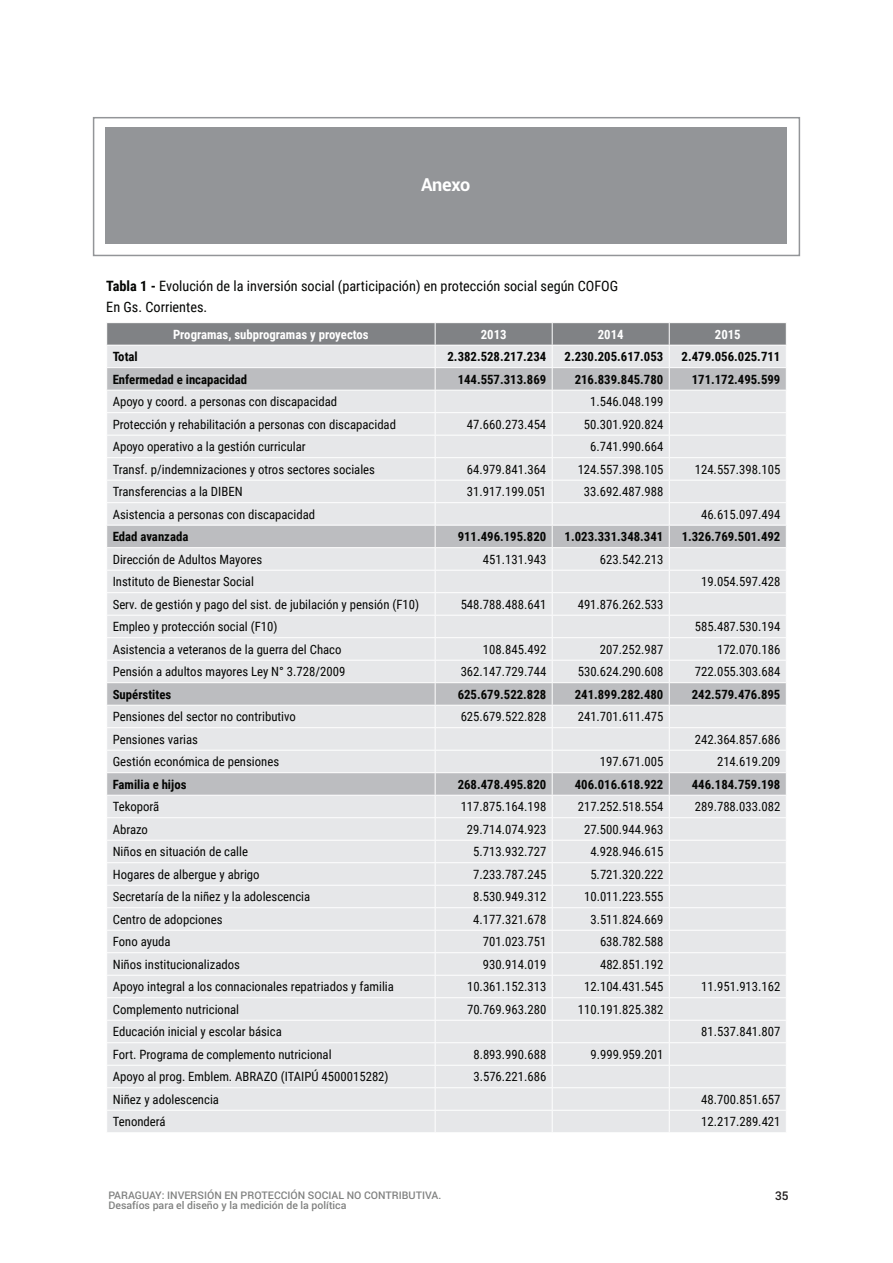
<style>
.page{position:relative;width:893px;height:1263px;background:#fff}
.page>*{position:absolute;margin:0;border:0;box-sizing:border-box;transform-origin:0 0}
.t1{font:700 18px "Roboto";letter-spacing:-.02em;color:#fff}
.t2{font:14.25px/21.3px "Roboto Condensed";color:#040503}
.t3{font:12.75px "Roboto Condensed";color:#040503}
.t4{font:700 12.75px "Roboto Condensed";color:#040503}
.t5{font:700 12.75px "Roboto Condensed";color:#fff}
.t6{font:500 12px "Roboto";color:#231f20}
.t7{font:500 10.5px "Roboto";color:#808180}
.s1{font-weight:700}
</style>
<div class="page">
<div style="left:105px;top:127px;width:681px;height:117px;background:#939598"></div>
<div style="left:93px;top:117px;width:707px;height:139px;border:2px solid #939598"></div>
<svg style="left:106px;top:323px;width:681px;height:809px;background:#e0e1e3"></svg>
<h1 class="t1" style="left:421px;top:172px;width:51px">Anexo</h1>
<p class="t2" style="left:106px;top:274px;width:513px"><span class="s1">Tabla 1 -</span> Evolución de la inversión social (participación) en protección social según COFOG<br>En Gs. Corrientes.</p>
<p class="t5" style="left:173px;top:325px;width:197px">Programas, subprogramas y proyectos</p>
<p class="t5" style="left:481px;top:325px;width:27px">2013</p>
<p class="t5" style="left:598px;top:325px;width:27px">2014</p>
<p class="t5" style="left:715px;top:325px;width:27px">2015</p>
<p class="t4" style="left:113px;top:348px;width:27px">Total</p>
<p class="t4" style="left:447px;top:348px;width:100px">2.382.528.217.234</p>
<p class="t4" style="left:565px;top:348px;width:100px">2.230.205.617.053</p>
<p class="t4" style="left:682px;top:348px;width:100px">2.479.056.025.711</p>
<p class="t4" style="left:113px;top:370px;width:136px">Enfermedad e incapacidad</p>
<p class="t4" style="left:458px;top:370px;width:90px">144.557.313.869</p>
<p class="t4" style="left:575px;top:370px;width:90px">216.839.845.780</p>
<p class="t4" style="left:692px;top:370px;width:90px">171.172.495.599</p>
<p class="t3" style="left:113px;top:393px;width:226px">Apoyo y coord. a personas con discapacidad</p>
<p class="t3" style="left:590px;top:393px;width:75px">1.546.048.199</p>
<p class="t3" style="left:113px;top:415px;width:285px">Protección y rehabilitación a personas con discapacidad</p>
<p class="t3" style="left:467px;top:415px;width:81px">47.660.273.454</p>
<p class="t3" style="left:584px;top:415px;width:81px">50.301.920.824</p>
<p class="t3" style="left:113px;top:438px;width:195px">Apoyo operativo a la gestión curricular</p>
<p class="t3" style="left:590px;top:438px;width:75px">6.741.990.664</p>
<p class="t3" style="left:113px;top:460px;width:264px">Transf. p/indemnizaciones y otros sectores sociales</p>
<p class="t3" style="left:467px;top:460px;width:81px">64.979.841.364</p>
<p class="t3" style="left:578px;top:460px;width:87px">124.557.398.105</p>
<p class="t3" style="left:695px;top:460px;width:87px">124.557.398.105</p>
<p class="t3" style="left:113px;top:483px;width:131px">Transferencias a la DIBEN</p>
<p class="t3" style="left:467px;top:483px;width:81px">31.917.199.051</p>
<p class="t3" style="left:584px;top:483px;width:81px">33.692.487.988</p>
<p class="t3" style="left:113px;top:505px;width:204px">Asistencia a personas con discapacidad</p>
<p class="t3" style="left:701px;top:505px;width:81px">46.615.097.494</p>
<p class="t4" style="left:113px;top:528px;width:77px">Edad avanzada</p>
<p class="t4" style="left:458px;top:528px;width:90px">911.496.195.820</p>
<p class="t4" style="left:565px;top:528px;width:100px">1.023.331.348.341</p>
<p class="t4" style="left:682px;top:528px;width:100px">1.326.769.501.492</p>
<p class="t3" style="left:113px;top:550px;width:151px">Dirección de Adultos Mayores</p>
<p class="t3" style="left:483px;top:550px;width:65px">451.131.943</p>
<p class="t3" style="left:600px;top:550px;width:65px">623.542.213</p>
<p class="t3" style="left:113px;top:573px;width:143px">Instituto de Bienestar Social</p>
<p class="t3" style="left:701px;top:573px;width:81px">19.054.597.428</p>
<p class="t3" style="left:113px;top:595px;width:308px">Serv. de gestión y pago del sist. de jubilación y pensión (F10)</p>
<p class="t3" style="left:461px;top:595px;width:87px">548.788.488.641</p>
<p class="t3" style="left:578px;top:595px;width:87px">491.876.262.533</p>
<p class="t3" style="left:113px;top:618px;width:166px">Empleo y protección social (F10)</p>
<p class="t3" style="left:695px;top:618px;width:87px">585.487.530.194</p>
<p class="t3" style="left:113px;top:640px;width:230px">Asistencia a veteranos de la guerra del Chaco</p>
<p class="t3" style="left:483px;top:640px;width:65px">108.845.492</p>
<p class="t3" style="left:600px;top:640px;width:65px">207.252.987</p>
<p class="t3" style="left:717px;top:640px;width:65px">172.070.186</p>
<p class="t3" style="left:113px;top:663px;width:234px">Pensión a adultos mayores Ley N° 3.728/2009</p>
<p class="t3" style="left:461px;top:663px;width:87px">362.147.729.744</p>
<p class="t3" style="left:578px;top:663px;width:87px">530.624.290.608</p>
<p class="t3" style="left:695px;top:663px;width:87px">722.055.303.684</p>
<p class="t4" style="left:113px;top:685px;width:60px">Supérstites</p>
<p class="t4" style="left:458px;top:685px;width:90px">625.679.522.828</p>
<p class="t4" style="left:575px;top:685px;width:90px">241.899.282.480</p>
<p class="t4" style="left:692px;top:685px;width:90px">242.579.476.895</p>
<p class="t3" style="left:113px;top:708px;width:185px">Pensiones del sector no contributivo</p>
<p class="t3" style="left:461px;top:708px;width:87px">625.679.522.828</p>
<p class="t3" style="left:578px;top:708px;width:87px">241.701.611.475</p>
<p class="t3" style="left:113px;top:730px;width:87px">Pensiones varias</p>
<p class="t3" style="left:695px;top:730px;width:87px">242.364.857.686</p>
<p class="t3" style="left:113px;top:753px;width:168px">Gestión económica de pensiones</p>
<p class="t3" style="left:600px;top:753px;width:65px">197.671.005</p>
<p class="t3" style="left:717px;top:753px;width:65px">214.619.209</p>
<p class="t4" style="left:113px;top:775px;width:75px">Familia e hijos</p>
<p class="t4" style="left:458px;top:775px;width:90px">268.478.495.820</p>
<p class="t4" style="left:575px;top:775px;width:90px">406.016.618.922</p>
<p class="t4" style="left:692px;top:775px;width:90px">446.184.759.198</p>
<p class="t3" style="left:113px;top:798px;width:48px">Tekoporã</p>
<p class="t3" style="left:461px;top:798px;width:87px">117.875.164.198</p>
<p class="t3" style="left:578px;top:798px;width:87px">217.252.518.554</p>
<p class="t3" style="left:695px;top:798px;width:87px">289.788.033.082</p>
<p class="t3" style="left:113px;top:820px;width:37px">Abrazo</p>
<p class="t3" style="left:467px;top:820px;width:81px">29.714.074.923</p>
<p class="t3" style="left:584px;top:820px;width:81px">27.500.944.963</p>
<p class="t3" style="left:113px;top:843px;width:137px">Niños en situación de calle</p>
<p class="t3" style="left:473px;top:843px;width:75px">5.713.932.727</p>
<p class="t3" style="left:590px;top:843px;width:75px">4.928.946.615</p>
<p class="t3" style="left:113px;top:865px;width:148px">Hogares de albergue y abrigo</p>
<p class="t3" style="left:473px;top:865px;width:75px">7.233.787.245</p>
<p class="t3" style="left:590px;top:865px;width:75px">5.721.320.222</p>
<p class="t3" style="left:113px;top:888px;width:199px">Secretaría de la niñez y la adolescencia</p>
<p class="t3" style="left:473px;top:888px;width:75px">8.530.949.312</p>
<p class="t3" style="left:584px;top:888px;width:81px">10.011.223.555</p>
<p class="t3" style="left:113px;top:910px;width:111px">Centro de adopciones</p>
<p class="t3" style="left:473px;top:910px;width:75px">4.177.321.678</p>
<p class="t3" style="left:590px;top:910px;width:75px">3.511.824.669</p>
<p class="t3" style="left:113px;top:933px;width:59px">Fono ayuda</p>
<p class="t3" style="left:483px;top:933px;width:65px">701.023.751</p>
<p class="t3" style="left:600px;top:933px;width:65px">638.782.588</p>
<p class="t3" style="left:113px;top:955px;width:129px">Niños institucionalizados</p>
<p class="t3" style="left:483px;top:955px;width:65px">930.914.019</p>
<p class="t3" style="left:600px;top:955px;width:65px">482.851.192</p>
<p class="t3" style="left:113px;top:978px;width:283px">Apoyo integral a los connacionales repatriados y familia</p>
<p class="t3" style="left:467px;top:978px;width:81px">10.361.152.313</p>
<p class="t3" style="left:584px;top:978px;width:81px">12.104.431.545</p>
<p class="t3" style="left:701px;top:978px;width:81px">11.951.913.162</p>
<p class="t3" style="left:113px;top:1000px;width:128px">Complemento nutricional</p>
<p class="t3" style="left:467px;top:1000px;width:81px">70.769.963.280</p>
<p class="t3" style="left:578px;top:1000px;width:87px">110.191.825.382</p>
<p class="t3" style="left:113px;top:1023px;width:171px">Educación inicial y escolar básica</p>
<p class="t3" style="left:701px;top:1023px;width:81px">81.537.841.807</p>
<p class="t3" style="left:113px;top:1045px;width:220px">Fort. Programa de complemento nutricional</p>
<p class="t3" style="left:473px;top:1045px;width:75px">8.893.990.688</p>
<p class="t3" style="left:590px;top:1045px;width:75px">9.999.959.201</p>
<p class="t3" style="left:113px;top:1068px;width:277px">Apoyo al prog. Emblem. ABRAZO (ITAIPÚ 4500015282)</p>
<p class="t3" style="left:473px;top:1068px;width:75px">3.576.221.686</p>
<p class="t3" style="left:113px;top:1090px;width:108px">Niñez y adolescencia</p>
<p class="t3" style="left:701px;top:1090px;width:81px">48.700.851.657</p>
<p class="t3" style="left:113px;top:1113px;width:54px">Tenonderá</p>
<p class="t3" style="left:701px;top:1113px;width:81px">12.217.289.421</p>
<p class="t7" style="left:108px;top:1187px;width:334px">PARAGUAY: INVERSIÓN EN PROTECCIÓN SOCIAL NO CONTRIBUTIVA.</p>
<p class="t6" style="left:775px;top:1187px;width:15px">35</p>
<p class="t7" style="left:108px;top:1198px;width:239px">Desafíos para el diseño y la medición de la política</p>
</div>
